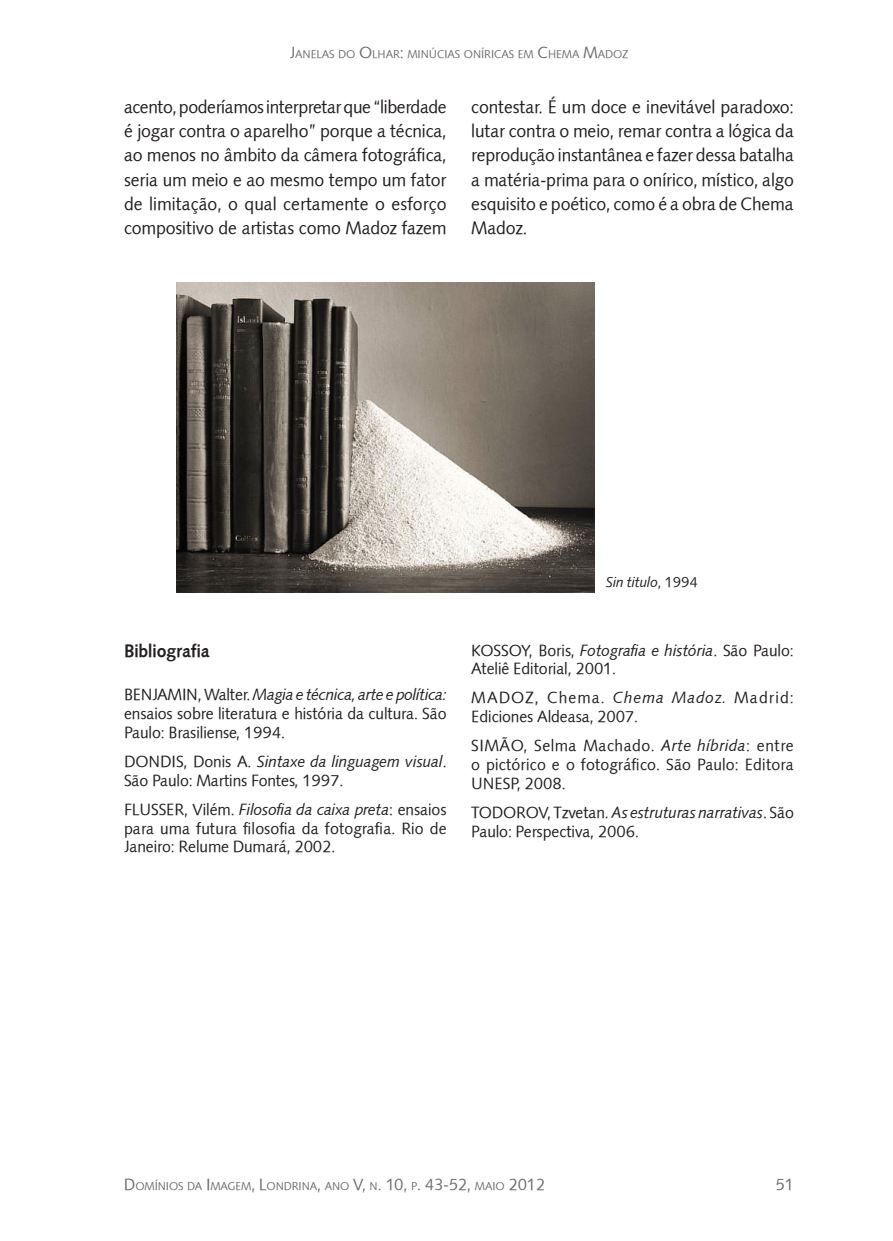
<style>
.page{position:relative;width:893px;height:1241px;background:#fff}
.page>*{position:absolute;margin:0;border:0;box-sizing:border-box;transform-origin:0 0}
.corpo{font:17.5px/24.3px "Symphony";color:#231f20;text-align:justify}
.sub{font:700 17.5px "Symphony";color:#231f20}
.biblio{font:15.75px/18.9px "Symphony";color:#231f20}
.t1{font:15.75px "Symphony";color:#6c6d70}
.legenda{font:italic 14px "Symphony";color:#231f20}
.t2{font:11.03px "Symphony";color:#6c6d70}
.s1{font-size:15.75px}
.s2{font-style:italic}
.s3{font-style:normal}
</style>
<div class="page">
<img style="left:176px;top:283px;width:419px;height:309px">
<p class="t2" style="left:290px;top:47px;width:340px"><span class="s1">J</span>ANELAS DO <span class="s1">O</span>LHAR<span class="s1">:</span> MINÚCIAS ONÍRICAS EM <span class="s1">C</span>HEMA <span class="s1">M</span>ADOZ</p>
<p class="corpo" style="left:124px;top:94px;width:324px">acento, poderíamos interpretar que “liberdade é jogar contra o aparelho” porque a técnica, ao menos no âmbito da câmera fotográfica, seria um meio e ao mesmo tempo um fator de limitação, o qual certamente o esforço compositivo de artistas como Madoz fazem</p>
<p class="corpo" style="left:471px;top:94px;width:324px">contestar. É um doce e inevitável paradoxo: lutar contra o meio, remar contra a lógica da reprodução instantânea e fazer dessa batalha a matéria-prima para o onírico, místico, algo esquisito e poético, como é a obra de Chema Madoz.</p>
<p class="sub" style="left:124px;top:640px;width:87px">Bibliografia</p>
<p class="biblio" style="left:124px;top:685px;width:324px;text-align:justify">BENJAMIN, Walter. <span class="s2">Magia e técnica, arte e política: </span>ensaios sobre literatura e história da cultura. São Paulo: Brasiliense, 1994.</p>
<p class="biblio" style="left:124px;top:751px;width:324px">DONDIS, Donis A. <span class="s2">Sintaxe da linguagem visual</span>.<br>São Paulo: Martins Fontes, 1997.</p>
<p class="biblio" style="left:124px;top:799px;width:324px;text-align:justify">FLUSSER, Vilém. <span class="s2">Filosofia da caixa preta</span>: ensaios para uma futura filosofia da fotografia. Rio de Janeiro: Relume Dumará, 2002.</p>
<p class="legenda" style="left:606px;top:573px;width:93px">Sin titulo<span class="s3">, 1994</span></p>
<p class="biblio" style="left:471px;top:640px;width:324px">KOSSOY, Boris, <span class="s2">Fotografia e história</span>. São Paulo:<br>Ateliê Editorial, 2001.</p>
<p class="biblio" style="left:471px;top:688px;width:324px">MADOZ, Chema. <span class="s2">Chema Madoz.</span> Madrid:<br>Ediciones Aldeasa, 2007.</p>
<p class="biblio" style="left:471px;top:735px;width:324px;text-align:justify">SIMÃO, Selma Machado. <span class="s2">Arte híbrida</span>: entre o pictórico e o fotográfico. São Paulo: Editora UNESP, 2008.</p>
<p class="biblio" style="left:471px;top:802px;width:324px">TODOROV, Tzvetan. <span class="s2">As estruturas narrativas</span>. São<br>Paulo: Perspectiva, 2006.</p>
<p class="t2" style="left:124px;top:1178px;width:423px"><span class="s1">D</span>OMÍNIOS DA <span class="s1">I</span> MAGEM<span class="s1">, L</span>ONDRINA<span class="s1">,</span> ANO <span class="s1">V,</span> N<span class="s1">. 10,</span> P<span class="s1">. 43-52,</span> MAIO <span class="s1">2012</span></p>
<p class="t1" style="left:775px;top:1173px;width:20px">51</p>
</div>
